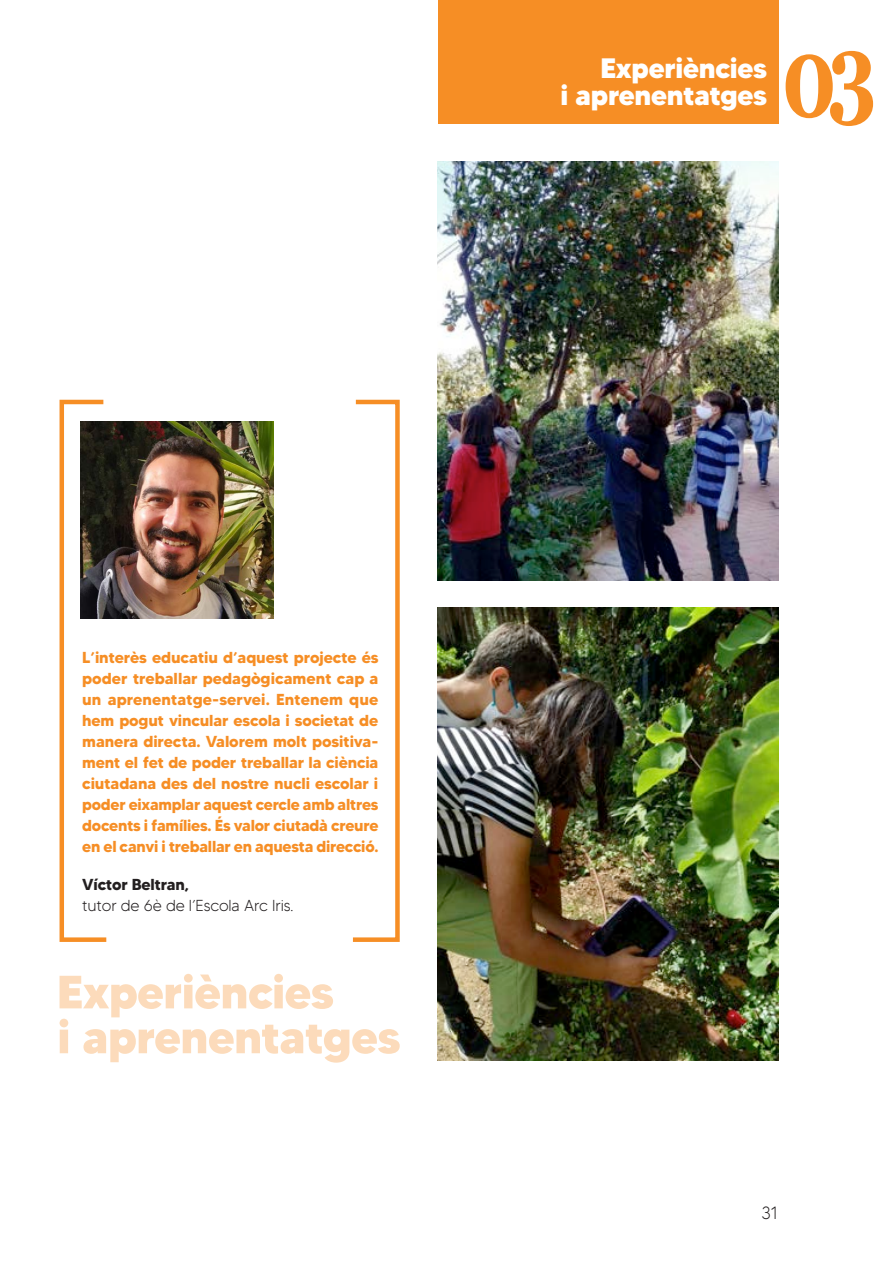
<style>
.page{position:relative;width:893px;height:1263px;background:#fff}
.page>*{position:absolute;margin:0;border:0;box-sizing:border-box;transform-origin:0 0}
.t1{font:700 114.3px "Georgia";color:#f68e25;scale:.69 1}
.t2{font:800 28.05px/27px "MADETOMMY";letter-spacing:-.01em;color:#fff;text-align:right}
.t3{font:300 17.7px "MADETOMMY";color:#231f20;scale:.94 1}
.text_testimonis{font:700 15.9px/21px "MADETOMMY";letter-spacing:-.015em;color:#f68e25;text-align:justify}
.text_natura_booo{font:300 15.9px/21px "MADETOMMY";letter-spacing:-.01em;color:#231f20}
.s1{font-size:104.1px}
.s2{font-weight:700}
</style>
<div class="page">
<div style="left:438px;top:0;width:340px;height:124px;background:#f68e25"></div>
<img style="left:438px;top:162px;width:340px;height:418px">
<img style="left:438px;top:608px;width:340px;height:453px">
<svg style="left:60px;top:974px;width:340px;height:89px"></svg>
<img style="left:111px;top:422px;width:162px;height:197px">
<svg style="left:59px;top:399px;width:52px;height:543px"></svg>
<svg style="left:352px;top:399px;width:48px;height:543px"></svg>
<h2 class="t2" style="left:560px;top:54px;width:208px">Experiències<br>i aprenentatges</h2>
<h1 class="t1" style="left:782px;top:-9px;width:140px">0<span class="s1">3</span></h1>
<p class="text_testimonis" style="left:82px;top:647px;width:298px">L’interès educatiu d’aquest projecte és poder treballar pedagògicament cap a un aprenentatge-servei. Entenem que hem pogut vincular escola i societat de manera directa. Valorem molt positiva&shy;ment el fet de poder treballar la ciència ciutadana des del nostre nucli escolar i poder eixamplar aquest cercle amb altres docents i famílies. És valor ciutadà creure en el canvi i treballar en aquesta direcció.</p>
<p class="text_natura_booo" style="left:82px;top:874px;width:213px"><span class="s2">Víctor Beltran,<br></span>tutor de 6è de l’Escola Arc Iris.</p>
<p class="t3" style="left:761px;top:1202px;width:19px">31</p>
</div>
